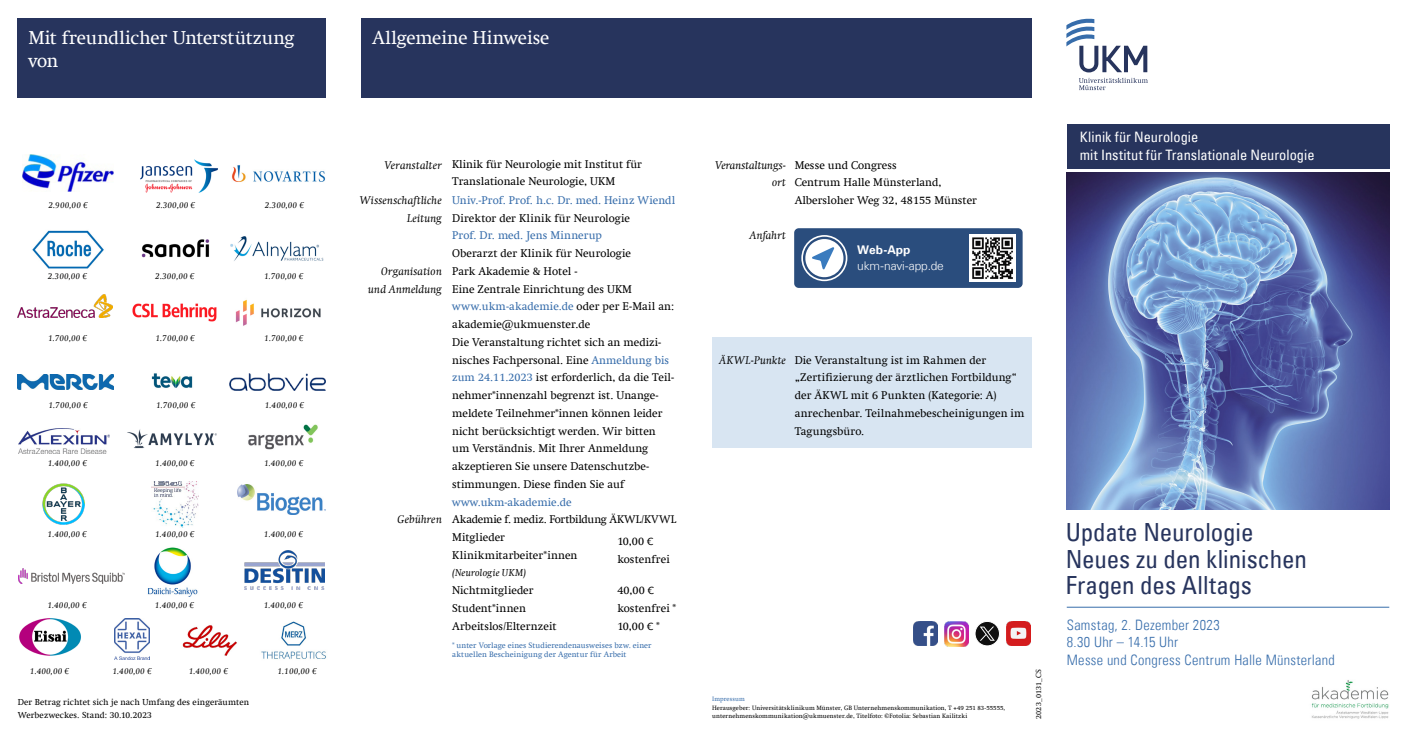
<style>
.page{position:relative;width:1407px;height:745px;background:#fff}
.page>*{position:absolute;margin:0;border:0;box-sizing:border-box;transform-origin:0 0}
.t1{font:condensed 25px/26.6px "Univers Com 57";letter-spacing:-.005em;color:#27345d}
.t2{font:18.75px "Swift Com";letter-spacing:-.005em;color:#fff}
.t3{font:14.38px/17.8px "Univers Com 47 Light Cond";letter-spacing:.02em;color:#376dab}
.t4{font:condensed 14.38px/17.8px "Univers Com 57";color:#fff}
.t5{font:300 11.88px "Univers Com 45";letter-spacing:-.005em;color:#fff}
.t6{font:700 11.88px "Univers Com 65";letter-spacing:.005em;color:#fff}
.t7{font:11.25px/17.8px "Swift Com";color:#000}
.t8{font:italic 11.25px/17.8px "Swift Com";letter-spacing:.01em;color:#000;text-align:right}
.t9{font:11.25px "Swift Com";letter-spacing:.01em;color:#376dab}
.t10{font:italic 10px "Swift Com";letter-spacing:.025em;color:#000}
.t11{font:italic 8.75px "Swift Com";color:#000}
.t12{font:8.75px/13.2px "Swift Com";letter-spacing:.005em;color:#000}
.t13{font:7.88px/8.9px "Swift Com";letter-spacing:.015em;color:#376dab}
.t14{font:7.5px "Swift Com";letter-spacing:.005em;color:#000}
.t15{font:6.25px/8.9px "Swift Com";letter-spacing:.015em;color:#000}
.t16{font:6.25px "Swift Com";letter-spacing:.015em;color:#376dab}
.s1{color:#376dab}
.s2{font-size:11.12px}
.s3{font-family:"Verdana";font-size:9.75px}
.s4{font-style:italic}
</style>
<div class="page">
<div style="left:712px;top:337px;width:319px;height:110px;background:#d8e5f2"></div>
<div style="left:361px;top:18px;width:670px;height:79px;background:#27345d"></div>
<div style="left:18px;top:18px;width:308px;height:79px;background:#27345d"></div>
<img style="left:1067px;top:173px;width:322px;height:336px">
<div style="left:1067px;top:124px;width:322px;height:44px;background:#27345d"></div>
<hr style="left:1067px;top:606px;width:322px;height:1px;background:#376dab">
<img style="left:1311px;top:680px;width:78px;height:39px">
<div style="left:794px;top:228px;width:228px;height:60px;background:#2a4d7d;border-radius:5px"></div>
<svg style="left:805px;top:239px;width:38px;height:38px"></svg>
<div style="left:801px;top:235px;width:46px;height:46px;border:2px solid #fff;border-radius:50%"></div>
<img style="left:969px;top:235px;width:46px;height:46px">
<img style="left:913px;top:621px;width:24px;height:24px">
<img style="left:944px;top:621px;width:24px;height:24px">
<div style="left:975px;top:621px;width:24px;height:24px;background:#0f0f0f;border-radius:50%"></div>
<div style="left:975px;top:621px;width:24px;height:24px;border:1px solid #fff;border-radius:50%"></div>
<svg style="left:980px;top:626px;width:15px;height:14px"></svg>
<img style="left:1006px;top:621px;width:25px;height:24px">
<svg style="left:1066px;top:19px;width:81px;height:53px"></svg>
<svg style="left:1079px;top:78px;width:69px;height:12px"></svg>
<img style="left:17px;top:374px;width:96px;height:15px">
<img style="left:151px;top:373px;width:42px;height:15px">
<img style="left:230px;top:373px;width:95px;height:17px">
<img style="left:231px;top:236px;width:93px;height:25px">
<img style="left:18px;top:294px;width:95px;height:23px">
<img style="left:132px;top:303px;width:85px;height:19px">
<img style="left:235px;top:299px;width:86px;height:27px">
<img style="left:22px;top:154px;width:91px;height:38px">
<img style="left:140px;top:159px;width:78px;height:34px">
<img style="left:141px;top:239px;width:69px;height:19px">
<img style="left:151px;top:481px;width:48px;height:46px">
<img style="left:237px;top:484px;width:89px;height:30px">
<img style="left:147px;top:547px;width:51px;height:49px">
<img style="left:245px;top:550px;width:79px;height:39px">
<img style="left:18px;top:428px;width:91px;height:25px">
<img style="left:127px;top:429px;width:90px;height:20px">
<img style="left:248px;top:424px;width:70px;height:26px">
<img style="left:43px;top:483px;width:42px;height:41px">
<img style="left:115px;top:618px;width:34px;height:41px">
<img style="left:182px;top:625px;width:55px;height:31px">
<img style="left:261px;top:621px;width:65px;height:38px">
<img style="left:232px;top:165px;width:94px;height:17px">
<img style="left:32px;top:230px;width:72px;height:39px">
<img style="left:19px;top:618px;width:62px;height:38px">
<img style="left:19px;top:568px;width:105px;height:15px">
<h2 class="t2" style="left:28px;top:27px;width:268px">Mit freundlicher Unterstützung</h2>
<h2 class="t2" style="left:372px;top:27px;width:179px">Allgemeine Hinweise</h2>
<h2 class="t2" style="left:28px;top:49px;width:32px">von</h2>
<p class="t11" style="left:48px;top:200px;width:41px">2.900,00 €</p>
<p class="t11" style="left:156px;top:200px;width:41px">2.300,00 €</p>
<p class="t11" style="left:265px;top:200px;width:41px">2.300,00 €</p>
<p class="t11" style="left:48px;top:271px;width:41px">2.300,00 €</p>
<p class="t11" style="left:155px;top:271px;width:41px">2.300,00 €</p>
<p class="t11" style="left:264px;top:271px;width:41px">1.700,00 €</p>
<p class="t11" style="left:48px;top:333px;width:41px">1.700,00 €</p>
<p class="t11" style="left:155px;top:333px;width:41px">1.700,00 €</p>
<p class="t11" style="left:264px;top:333px;width:41px">1.700,00 €</p>
<p class="t11" style="left:49px;top:399px;width:41px">1.700,00 €</p>
<p class="t11" style="left:156px;top:399px;width:41px">1.700,00 €</p>
<p class="t11" style="left:265px;top:399px;width:41px">1.400,00 €</p>
<p class="t11" style="left:48px;top:457px;width:41px">1.400,00 €</p>
<p class="t11" style="left:155px;top:457px;width:41px">1.400,00 €</p>
<p class="t11" style="left:264px;top:457px;width:41px">1.400,00 €</p>
<p class="t11" style="left:48px;top:528px;width:41px">1.400,00 €</p>
<p class="t11" style="left:155px;top:528px;width:41px">1.400,00 €</p>
<p class="t11" style="left:264px;top:528px;width:41px">1.400,00 €</p>
<p class="t11" style="left:47px;top:599px;width:41px">1.400,00 €</p>
<p class="t11" style="left:155px;top:599px;width:41px">1.400,00 €</p>
<p class="t11" style="left:264px;top:599px;width:41px">1.400,00 €</p>
<p class="t11" style="left:30px;top:665px;width:41px">1.400,00 €</p>
<p class="t11" style="left:112px;top:665px;width:41px">1.400,00 €</p>
<p class="t11" style="left:189px;top:665px;width:41px">1.400,00 €</p>
<p class="t11" style="left:277px;top:665px;width:41px">1.100,00 €</p>
<p class="t12" style="left:18px;top:695px;width:233px">Der Betrag richtet sich je nach Umfang des eingeräumten<br>Werbezweckes. Stand: 30.10.2023</p>
<p class="t8" style="left:384px;top:156px;width:59px">Veranstalter</p>
<p class="t8" style="left:360px;top:191px;width:83px">Wissenschaftliche<br>Leitung</p>
<p class="t8" style="left:368px;top:262px;width:75px">Organisation und Anmeldung</p>
<p class="t8" style="left:398px;top:510px;width:46px">Gebühren</p>
<p class="t7" style="left:452px;top:155px;width:191px">Klinik für Neurologie mit Institut für<br>Translationale Neurologie, UKM</p>
<p class="t9" style="left:452px;top:193px;width:224px">Univ.-Prof. Prof. h.c. Dr. med. Heinz Wiendl</p>
<p class="t7" style="left:452px;top:209px;width:179px">Direktor der Klinik für Neurologie</p>
<p class="t9" style="left:452px;top:229px;width:151px">Prof. Dr. med. Jens Minnerup</p>
<p class="t7" style="left:452px;top:244px;width:223px">Oberarzt der Klinik für Neurologie<br>Park Akademie &amp; Hotel -<br>Eine Zentrale Einrichtung des UKM <span class="s1">www.ukm-akademie.de</span> oder per E-Mail an: akademie@ukmuenster.de<br>Die Veranstaltung richtet sich an medizi&shy;nisches Fachpersonal. Eine <span class="s1">Anmeldung bis zum 24.11.2023</span> ist erforderlich, da die Teil&shy;nehmer*innenzahl begrenzt ist. Unange&shy;meldete Teilnehmer*innen können leider nicht berücksichtigt werden. Wir bitten um Verständnis. Mit Ihrer Anmeldung akzeptieren Sie unsere Datenschutzbe&shy;stimmungen. Diese finden Sie auf</p>
<p class="t7" style="left:452px;top:492px;width:226px"><span class="s1">www.ukm-akademie.de<br></span>Akademie f. mediz. Fortbildung <span class="s2">ÄKWL/KVWL<br></span>Mitglieder<br>Klinikmitarbeiter*innen</p>
<p class="t7" style="left:617px;top:532px;width:54px">10,00 <span class="s3">€ </span>kostenfrei</p>
<p class="t7" style="left:617px;top:581px;width:60px">40,00 <span class="s3">€ </span>kostenfrei *<br>10,00 <span class="s3">€</span> *</p>
<p class="t10" style="left:452px;top:567px;width:75px">(Neurologie UKM)</p>
<p class="t7" style="left:452px;top:581px;width:106px">Nichtmitglieder<br>Student*innen<br>Arbeitslos/Elternzeit</p>
<p class="t13" style="left:452px;top:641px;width:201px">* unter Vorlage eines Studierendenausweises bzw. einer aktuellen Bescheinigung der Agentur für Arbeit</p>
<p class="t7" style="left:715px;top:156px;width:183px"><span class="s4">Veranstaltungs-</span> Messe und Congress</p>
<p class="t7" style="left:772px;top:173px;width:171px"><span class="s4">ort</span> Centrum Halle Münsterland,</p>
<p class="t7" style="left:795px;top:191px;width:184px">Albersloher Weg 32, 48155 Münster</p>
<p class="t8" style="left:749px;top:226px;width:38px">Anfahrt</p>
<p class="t6" style="left:857px;top:243px;width:55px">Web-App</p>
<p class="t5" style="left:857px;top:258px;width:88px">ukm-navi-app.de</p>
<p class="t7" style="left:795px;top:351px;width:231px;text-indent:-75px"><span class="s4">ÄKWL-Punkte</span> Die Veranstaltung ist im Rahmen der „Zertifizierung der ärztlichen Fortbildung“ der ÄKWL mit 6 Punkten (Kategorie: A) anrechenbar. Teilnahmebescheinigungen im Tagungsbüro.</p>
<p class="t4" style="left:1080px;top:128px;width:236px">Klinik für Neurologie<br>mit Institut für Translationale Neurologie</p>
<p class="t16" style="left:712px;top:694px;width:34px">Impressum</p>
<p class="t15" style="left:712px;top:702px;width:294px">Herausgeber: Universitätsklinikum Münster, GB Unternehmenskommunikation, T +49 251 83-55555, unternehmenskommunikation@ukmuenster.de, Titelfoto: ©Fotolia: Sebastian Kailitzki</p>
<p class="t14" style="left:1034px;top:718px;width:51px;rotate:-90deg">2023_0131_CS</p>
<h1 class="t1" style="left:1065px;top:518px;width:243px">Update Neurologie<br>Neues zu den klinischen<br>Fragen des Alltags</h1>
<p class="t3" style="left:1067px;top:615px;width:269px">Samstag, 2. Dezember 2023<br>8.30 Uhr – 14.15 Uhr<br>Messe und Congress Centrum Halle Münsterland</p>
</div>
